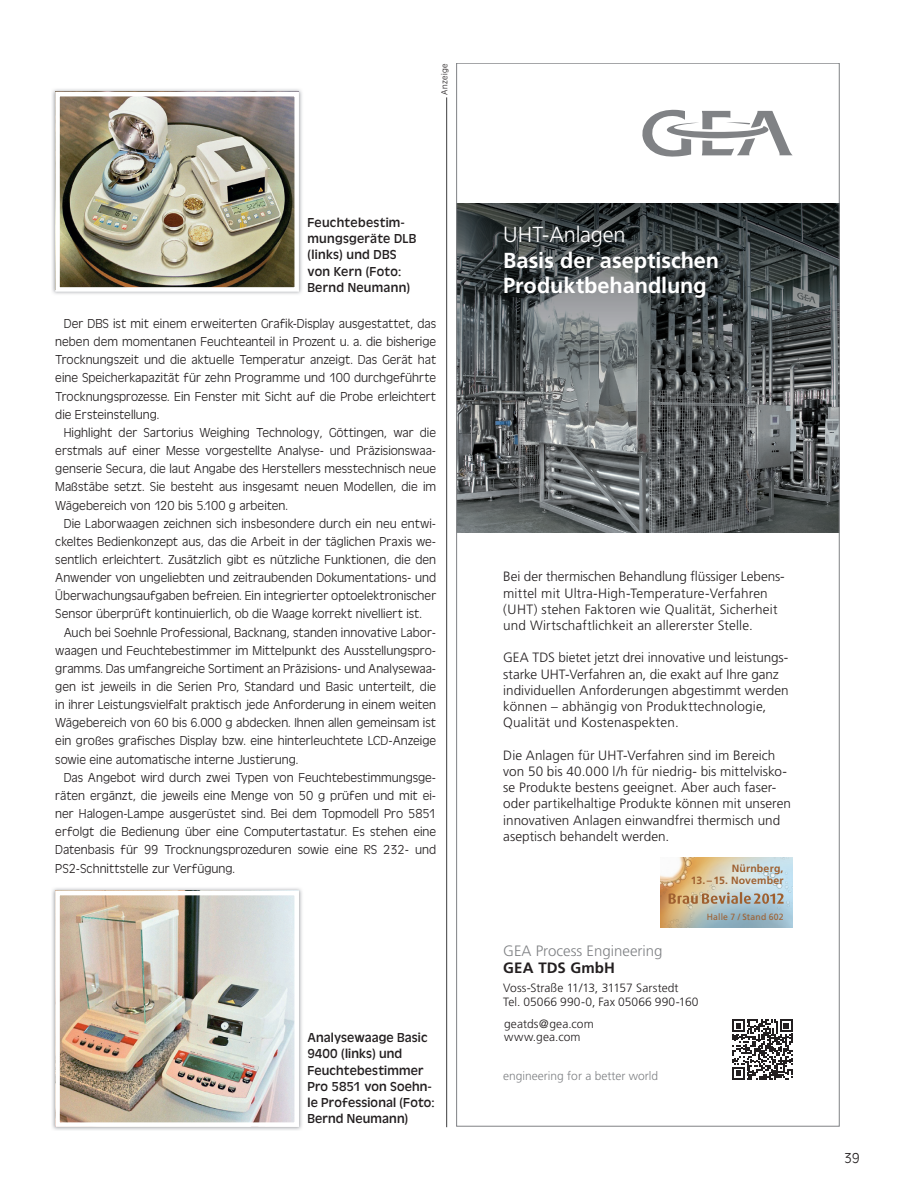
<style>
.page{position:relative;width:915px;height:1191px;background:#fff}
.page>*{position:absolute;margin:0;border:0;box-sizing:border-box;transform-origin:0 0}
.t1{font:700 21.75px/25.5px "Frutiger";color:#fff}
.t2{font:300 21.75px "Frutiger";letter-spacing:-.005em;color:#fff}
.t3{font:300 15px "Frutiger";color:#808285}
.t4{font:700 15px "Frutiger";letter-spacing:.01em;color:#231f20}
.t5{font:300 15px "Antigone";color:#231f20}
.t6{font:300 13.5px/18.1px "Antigone";color:#231f20;text-align:justify}
.t7{font:300 13.5px/16.2px "Frutiger";letter-spacing:.005em;color:#231f20}
.t8{font:13.5px/16.2px "Antigone";letter-spacing:.01em;color:#231f20}
.t9{font:300 12px/14.4px "Frutiger";letter-spacing:.005em;color:#231f20}
.t10{font:300 12px "Frutiger";color:#808285}
.t11{font:700 10.5px "Frutiger";letter-spacing:.02em;color:#9f6030}
.t12{font:9px "Frutiger";letter-spacing:.02em;color:#9f6030;scale:.96 1}
.t13{font:300 9px "Antigone";letter-spacing:.035em;color:#231f20}
</style>
<div class="page">
<img style="left:52px;top:89px;width:250px;height:205px">
<img style="left:60px;top:97px;width:234px;height:190px">
<div style="left:55px;top:92px;width:244px;height:200px;border:4px solid #fff"></div>
<img style="left:52px;top:888px;width:250px;height:242px">
<img style="left:60px;top:896px;width:234px;height:225px">
<div style="left:55px;top:891px;width:244px;height:235px;border:4px solid #fff"></div>
<svg style="left:642px;top:109px;width:150px;height:48px"></svg>
<img style="left:458px;top:479px;width:379px;height:54px">
<img style="left:458px;top:203px;width:379px;height:276px">
<svg style="left:732px;top:1019px;width:60px;height:60px"></svg>
<img style="left:660px;top:857px;width:132px;height:70px">
<svg style="left:668px;top:892px;width:115px;height:11px"></svg>
<hr style="left:446px;top:97px;width:1px;height:1030px;background:#3e3e3f">
<p class="t13" style="left:439px;top:95px;width:32px;rotate:-90deg">Anzeige</p>
<p class="t8" style="left:307px;top:215px;width:110px">Feuchtebestim&shy;mungsgeräte DLB (links) und DBS von Kern (Foto:<br>Bernd Neumann)</p>
<p class="t6" style="left:55px;top:315px;width:382px;text-indent:9px">Der DBS ist mit einem erweiterten Grafik-Display ausgestattet, das neben dem momentanen Feuchteanteil in Prozent u. a. die bisherige Trocknungszeit und die aktuelle Temperatur anzeigt. Das Gerät hat eine Speicherkapazität für zehn Programme und 100 durchgeführte Trocknungsprozesse. Ein Fenster mit Sicht auf die Probe erleichtert die Ersteinstellung.</p>
<p class="t6" style="left:55px;top:424px;width:382px;text-indent:9px">Highlight der Sartorius Weighing Technology, Göttingen, war die erstmals auf einer Messe vorgestellte Analyse- und Präzisionswaa&shy;genserie Secura, die laut Angabe des Herstellers messtechnisch neue Maßstäbe setzt. Sie besteht aus insgesamt neuen Modellen, die im Wägebereich von 120 bis 5.100 g arbeiten.</p>
<p class="t6" style="left:55px;top:514px;width:382px;text-indent:9px">Die Laborwaagen zeichnen sich insbesondere durch ein neu entwi&shy;ckeltes Bedienkonzept aus, das die Arbeit in der täglichen Praxis we&shy;sentlich erleichtert. Zusätzlich gibt es nützliche Funktionen, die den Anwender von ungeliebten und zeitraubenden Dokumentations- und Überwachungsaufgaben befreien. Ein integrierter optoelektronischer Sensor überprüft kontinuierlich, ob die Waage korrekt nivelliert ist.</p>
<p class="t6" style="left:55px;top:623px;width:382px;text-indent:9px">Auch bei Soehnle Professional, Backnang, standen innovative Labor&shy;waagen und Feuchtebestimmer im Mittelpunkt des Ausstellungspro&shy;gramms. Das umfangreiche Sortiment an Präzisions- und Analysewaa&shy;gen ist jeweils in die Serien Pro, Standard und Basic unterteilt, die in ihrer Leistungsvielfalt praktisch jede Anforderung in einem weiten Wägebereich von 60 bis 6.000 g abdecken. Ihnen allen gemeinsam ist ein großes grafisches Display bzw. eine hinterleuchtete LCD-Anzeige sowie eine automatische interne Justierung.</p>
<p class="t6" style="left:55px;top:768px;width:382px;text-indent:9px">Das Angebot wird durch zwei Typen von Feuchtebestimmungsge&shy;räten ergänzt, die jeweils eine Menge von 50 g prüfen und mit ei&shy;ner Halogen-Lampe ausgerüstet sind. Bei dem Topmodell Pro 5851 erfolgt die Bedienung über eine Computertastatur. Es stehen eine Datenbasis für 99 Trocknungsprozeduren sowie eine RS 232- und PS2-Schnittstelle zur Verfügung.</p>
<p class="t8" style="left:307px;top:1029px;width:128px">Analysewaage Basic<br>9400 (links) und<br>Feuchtebestimmer<br>Pro 5851 von Soehn&shy;le Professional (Foto:<br>Bernd Neumann)</p>
<h1 class="t2" style="left:503px;top:223px;width:124px">UHT-Anlagen</h1>
<h1 class="t1" style="left:503px;top:248px;width:217px">Basis der aseptischen<br>Produktbehandlung</h1>
<p class="t7" style="left:503px;top:568px;width:283px">Bei der thermischen Behandlung flüssiger Lebens&shy;mittel mit Ultra-High-Temperature-Verfahren (UHT) stehen Faktoren wie Qualität, Sicherheit und Wirt schaftlichkeit an allererster Stelle.</p>
<p class="t7" style="left:503px;top:649px;width:287px">GEA TDS bietet jetzt drei innovative und leistungs&shy;starke UHT-Verfahren an, die exakt auf Ihre ganz individuellen Anforderungen abgestimmt werden können – abhängig von Produkttechnologie, Qualität und Kostenaspekten.</p>
<p class="t7" style="left:503px;top:747px;width:289px">Die Anlagen für UHT-Verfahren sind im Bereich von 50 bis 40.000 l/h für niedrig- bis mittelvisko&shy;se Produkte bestens geeignet. Aber auch faser&shy;oder partikelhaltige Produkte können mit unseren innovativen Anlagen ein wandfrei thermisch und aseptisch behandelt werden.</p>
<p class="t11" style="left:731px;top:862px;width:53px">Nürnberg,</p>
<p class="t11" style="left:690px;top:874px;width:94px">13. – 15. November</p>
<p class="t12" style="left:706px;top:911px;width:81px">Halle 7 / Stand 602</p>
<p class="t3" style="left:503px;top:942px;width:161px">GEA Process Engineering</p>
<p class="t4" style="left:503px;top:958px;width:113px">GEA TDS GmbH</p>
<p class="t9" style="left:503px;top:980px;width:197px">Voss-Straße 11/13, 31157 Sarstedt<br>Tel. 05066 990-0, Fax 05066 990-160</p>
<p class="t9" style="left:504px;top:1017px;width:91px;line-height:13.4px">geatds@gea.com www.gea.com</p>
<p class="t10" style="left:503px;top:1068px;width:156px">engineering for a better world</p>
<p class="t5" style="left:843px;top:1150px;width:17px">39</p>
</div>
